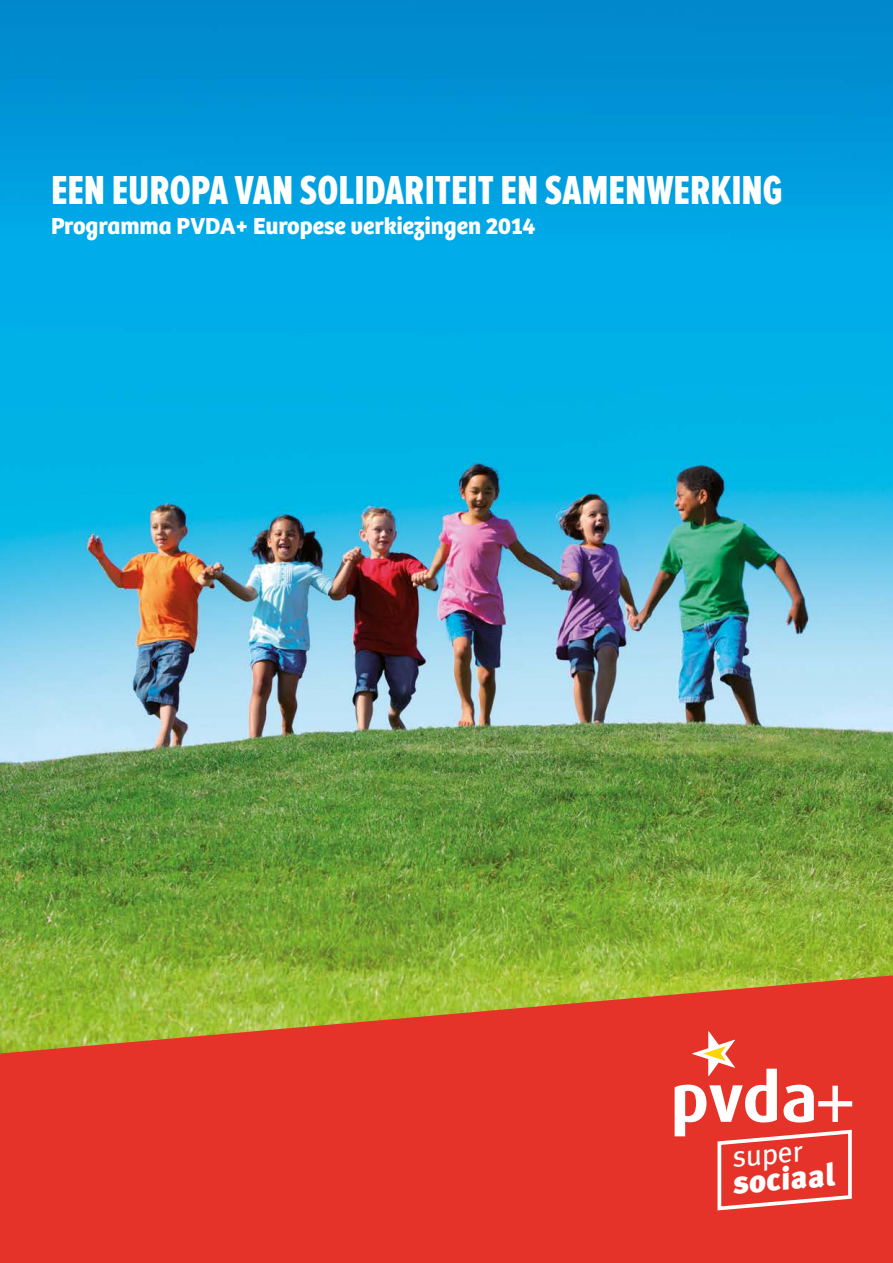
<style>
.page{position:relative;width:893px;height:1263px;background:#fff}
.page>*{position:absolute;margin:0;border:0;box-sizing:border-box;transform-origin:0 0}
.t1{font:42px "Proxima Nova Ex Cn Extrabld";color:#fff}
.t2{font:900 31.8px "Meta Plus";color:#fff}
.t3{font:29.25px "Meta Plus";color:#fff}
.t4{font:700 24px "Bree";color:#fff}
</style>
<div class="page">
<img style="left:0;top:0;width:893px;height:969px">
<svg style="left:0;top:969px;width:893px;height:294px;background:#d94b2b"></svg>
<svg style="left:675px;top:1031px;width:177px;height:179px"></svg>
<p class="t1" style="left:51px;top:171px;width:733px">EEN EUROPA VAN SOLIDARITEIT EN SAMENWERKING</p>
<p class="t4" style="left:51px;top:211px;width:486px">Programma PVDA+ Europese verkiezingen 2014</p>
<p class="t3" style="left:731px;top:1140px;width:72px;rotate:-5deg">super</p>
<p class="t2" style="left:730px;top:1165px;width:105px;rotate:-5deg">sociaal</p>
</div>
